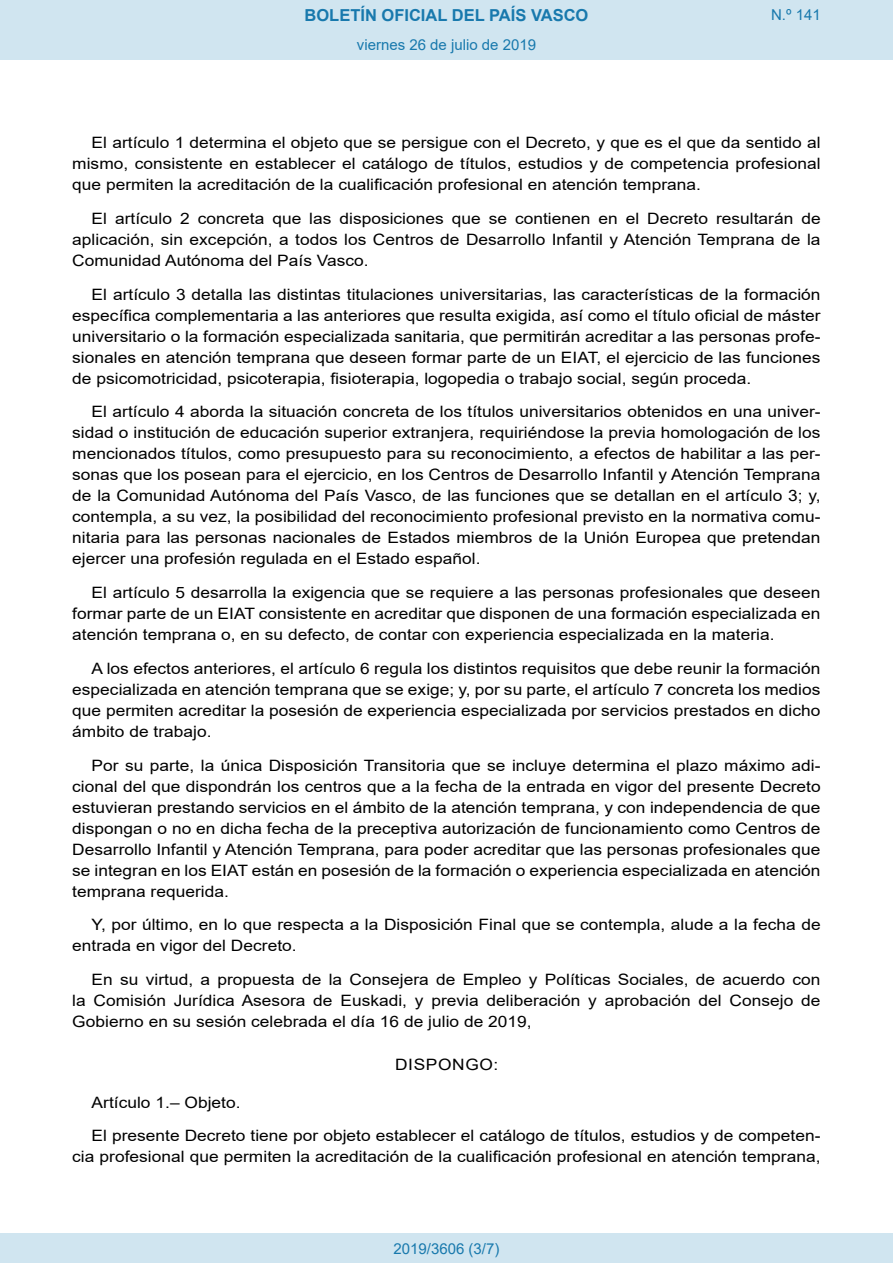
<style>
.page{position:relative;width:893px;height:1263px;background:#fff}
.page>*{position:absolute;margin:0;border:0;box-sizing:border-box;transform-origin:0 0}
.t1{font:700 16.5px "Arial";color:#1879ad}
.BOPVDetalle{font:15.6px/21px "Arial";color:#000;text-align:justify;scale:1.11 1}
.BOPVClave{font:15.6px "Arial";letter-spacing:.035em;color:#000;scale:1.11 1}
.Paginacion_Centro{font:15px "Arial";color:#1879ad}
</style>
<div class="page">
<div style="left:0;top:0;width:893px;height:60px;background:#d0e5f0"></div>
<div style="left:0;top:1233px;width:893px;height:30px;background:#d0e5f0"></div>
<p class="t1" style="left:305px;top:3px;width:285px">BOLETÍN OFICIAL DEL PAÍS VASCO</p>
<p class="Paginacion_Centro" style="left:357px;top:35px;width:181px">viernes 26 de julio de 2019</p>
<p class="Paginacion_Centro" style="left:771px;top:5px;width:51px">N.º 141</p>
<p class="BOPVDetalle" style="left:72px;top:132px;width:676px;text-indent:19px">El artículo 1 determina el objeto que se persigue con el Decreto, y que es el que da sentido al mismo, consistente en establecer el catálogo de títulos, estudios y de competencia profesional que permiten la acreditación de la cualificación profesional en atención temprana.</p>
<p class="BOPVDetalle" style="left:72px;top:208px;width:676px;text-indent:19px">El artículo 2 concreta que las disposiciones que se contienen en el Decreto resultarán de aplicación, sin excepción, a todos los Centros de Desarrollo Infantil y Atención Temprana de la Comunidad Autónoma del País Vasco.</p>
<p class="BOPVDetalle" style="left:72px;top:284px;width:676px;text-indent:19px">El artículo 3 detalla las distintas titulaciones universitarias, las características de la formación específica complementaria a las anteriores que resulta exigida, así como el título oficial de máster universitario o la formación especializada sanitaria, que permitirán acreditar a las personas profe&shy;sionales en atención temprana que deseen formar parte de un EIAT, el ejercicio de las funciones de psicomotricidad, psicoterapia, fisioterapia, logopedia o trabajo social, según proceda.</p>
<p class="BOPVDetalle" style="left:72px;top:401px;width:676px;text-indent:19px">El artículo 4 aborda la situación concreta de los títulos universitarios obtenidos en una univer&shy;sidad o institución de educación superior extranjera, requiriéndose la previa homologación de los mencionados títulos, como presupuesto para su reconocimiento, a efectos de habilitar a las per&shy;sonas que los posean para el ejercicio, en los Centros de Desarrollo Infantil y Atención Temprana de la Comunidad Autónoma del País Vasco, de las funciones que se detallan en el artículo 3; y, contempla, a su vez, la posibilidad del reconocimiento profesional previsto en la normativa comu&shy;nitaria para las personas nacionales de Estados miembros de la Unión Europea que pretendan ejercer una profesión regulada en el Estado español.</p>
<p class="BOPVDetalle" style="left:72px;top:582px;width:676px;text-indent:19px">El artículo 5 desarrolla la exigencia que se requiere a las personas profesionales que deseen formar parte de un EIAT consistente en acreditar que disponen de una formación especializada en atención temprana o, en su defecto, de contar con experiencia especializada en la materia.</p>
<p class="BOPVDetalle" style="left:72px;top:658px;width:676px;text-indent:19px">A los efectos anteriores, el artículo 6 regula los distintos requisitos que debe reunir la formación especializada en atención temprana que se exige; y, por su parte, el artículo 7 concreta los medios que permiten acreditar la posesión de experiencia especializada por servicios prestados en dicho ámbito de trabajo.</p>
<p class="BOPVDetalle" style="left:72px;top:755px;width:676px;text-indent:19px">Por su parte, la única Disposición Transitoria que se incluye determina el plazo máximo adi&shy;cional del que dispondrán los centros que a la fecha de la entrada en vigor del presente Decreto estuvieran prestando servicios en el ámbito de la atención temprana, y con independencia de que dispongan o no en dicha fecha de la preceptiva autorización de funcionamiento como Centros de Desarrollo Infantil y Atención Temprana, para poder acreditar que las personas profesionales que se integran en los EIAT están en posesión de la formación o experiencia especializada en atención temprana requerida.</p>
<p class="BOPVDetalle" style="left:72px;top:914px;width:676px;text-indent:19px">Y, por último, en lo que respecta a la Disposición Final que se contempla, alude a la fecha de entrada en vigor del Decreto.</p>
<p class="BOPVDetalle" style="left:72px;top:969px;width:676px;text-indent:19px">En su virtud, a propuesta de la Consejera de Empleo y Políticas Sociales, de acuerdo con la Comisión Jurídica Asesora de Euskadi, y previa deliberación y aprobación del Consejo de Gobierno en su sesión celebrada el día 16 de julio de 2019,</p>
<p class="BOPVClave" style="left:395px;top:1053px;width:94px">DISPONGO:</p>
<p class="BOPVDetalle" style="left:92px;top:1091px;width:136px">Artículo 1.– Objeto.</p>
<p class="BOPVDetalle" style="left:72px;top:1125px;width:676px;text-align:right">El presente Decreto tiene por objeto establecer el catálogo de títulos, estudios y de competen&shy;cia profesional que permiten la acreditación de la cualificación profesional en atención temprana,</p>
<p class="Paginacion_Centro" style="left:393px;top:1238px;width:107px">2019/3606 (3/7)</p>
</div>
